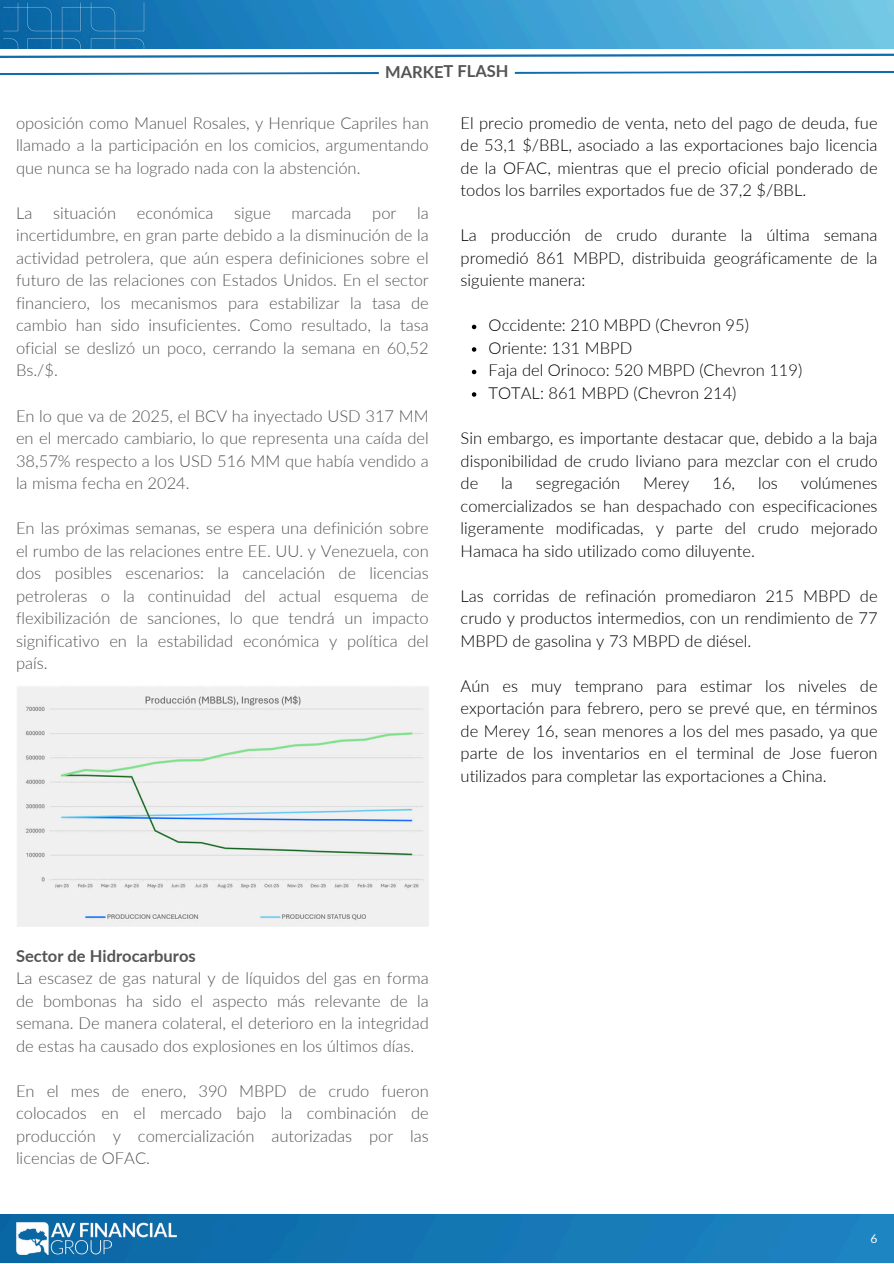
<style>
.page{position:relative;width:894px;height:1264px;background:#fff}
.page>*{position:absolute;margin:0;border:0;box-sizing:border-box;transform-origin:0 0}
.t1{font:300 16.5px/22.5px "Lato";color:#545454;text-align:justify}
.t2{font:300 16.5px/22.5px "Lato";color:#000;text-align:justify}
.t3{font:700 16.5px "Lato";color:#545454}
.t4{font:12px "Lato";color:#fff}
.s1{font-weight:700}
</style>
<div class="page">
<img style="left:0;top:1214px;width:893px;height:48px">
<img style="left:11px;top:1214px;width:170px;height:49px">
<svg style="left:0;top:53px;width:893px;height:5px"></svg>
<svg style="left:0;top:71px;width:893px;height:4px"></svg>
<img style="left:0;top:0;width:893px;height:49px">
<img style="left:17px;top:687px;width:412px;height:239px">
<svg style="left:471px;top:325px;width:5px;height:4px"></svg>
<svg style="left:471px;top:347px;width:5px;height:5px"></svg>
<svg style="left:471px;top:370px;width:5px;height:4px"></svg>
<svg style="left:471px;top:392px;width:5px;height:5px"></svg>
<p class="t3" style="left:385px;top:61px;width:125px">MARKET FLASH</p>
<p class="t1" style="left:16px;top:111px;width:414px">oposición como Manuel Rosales, y Henrique Capriles han llamado a la participación en los comicios, argumentando que nunca se ha logrado nada con la abstención.</p>
<p class="t1" style="left:16px;top:201px;width:18px">La</p>
<p class="t1" style="left:53px;top:201px;width:65px">situación</p>
<p class="t1" style="left:137px;top:201px;width:78px">económica</p>
<p class="t1" style="left:234px;top:201px;width:38px">sigue</p>
<p class="t1" style="left:291px;top:201px;width:61px">marcada</p>
<p class="t1" style="left:372px;top:201px;width:26px">por</p>
<h1 class="t2" style="left:460px;top:111px;width:418px">El precio promedio de venta, neto del pago de deuda, fue de 53,1 $/BBL, asociado a las exportaciones bajo licencia de la OFAC, mientras que el precio oficial ponderado de todos los barriles exportados fue de 37,2 $/BBL.</h1>
<h1 class="t2" style="left:460px;top:224px;width:418px">La producción de crudo durante la última semana promedió 861 MBPD, distribuida geográficamente de la siguiente manera:</h1>
<h1 class="t2" style="left:488px;top:314px;width:262px">Occidente: 210 MBPD (Chevron 95)</h1>
<p class="t2" style="left:488px;top:336px;width:145px">Oriente: 131 MBPD</p>
<h1 class="t2" style="left:488px;top:359px;width:315px">Faja del Orinoco: 520 MBPD (Chevron 119)</h1>
<h1 class="t2" style="left:488px;top:381px;width:249px">TOTAL: 861 MBPD (Chevron 214)</h1>
<p class="t2" style="left:460px;top:426px;width:418px">Sin embargo, es importante destacar que, debido a la baja disponibilidad de crudo liviano para mezclar con el crudo de</p>
<p class="t1" style="left:16px;top:201px;width:414px;text-indent:401px">la incertidumbre, en gran parte debido a la disminución de la actividad petrolera, que aún espera definiciones sobre el futuro de las relaciones con Estados Unidos. En el sector financiero, los mecanismos para estabilizar la tasa de cambio han sido insuficientes. Como resultado, la tasa oficial se deslizó un poco, cerrando la semana en 60,52<br>Bs./$.</p>
<p class="t1" style="left:16px;top:404px;width:414px">En lo que va de 2025, el BCV ha inyectado USD 317 MM en el mercado cambiario, lo que representa una caída del 38,57% respecto a los USD 516 MM que había vendido a la misma fecha en 2024.</p>
<h1 class="t1" style="left:16px;top:516px;width:414px">En las próximas semanas, se espera una definición sobre el rumbo de las relaciones entre EE. UU. y Venezuela, con dos posibles escenarios: la cancelación de licencias petroleras o la continuidad del actual esquema de flexibilización de sanciones, lo que tendrá un impacto significativo en la estabilidad económica y política del país.</h1>
<p class="t2" style="left:460px;top:471px;width:418px;text-indent:340px">volúmenes comercializados se han despachado con especificaciones ligeramente modificadas, y parte del crudo mejorado Hamaca ha sido utilizado como diluyente.</p>
<p class="t2" style="left:460px;top:584px;width:418px">Las corridas de refinación promediaron 215 MBPD de crudo y productos intermedios, con un rendimiento de 77<br>MBPD de gasolina y 73 MBPD de diésel.</p>
<p class="t2" style="left:460px;top:674px;width:418px">Aún es muy temprano para estimar los niveles de exportación para febrero, pero se prevé que, en términos de Merey 16, sean menores a los del mes pasado, ya que parte de los inventarios en el terminal de Jose fueron utilizados para completar las exportaciones a China.</p>
<p class="t2" style="left:501px;top:471px;width:13px">la</p>
<p class="t2" style="left:535px;top:471px;width:86px">segregación</p>
<p class="t2" style="left:643px;top:471px;width:48px">Merey</p>
<p class="t2" style="left:712px;top:471px;width:24px">16,</p>
<p class="t2" style="left:757px;top:471px;width:21px">los</p>
<h1 class="t1" style="left:16px;top:944px;width:414px;text-align:left"><span class="s1">Sector de Hidrocarburos<br></span>La escasez de gas natural y de líquidos del gas en forma de bombonas ha sido el aspecto más relevante de la semana. De manera colateral, el deterioro en la integridad de estas ha causado dos explosiones en los últimos días.</h1>
<h1 class="t1" style="left:16px;top:1079px;width:414px">En el mes de enero, 390 MBPD de crudo fueron colocados en el mercado bajo la combinación de producción y comercialización autorizadas por las licencias de OFAC.</h1>
<p class="t4" style="left:870px;top:1231px;width:8px">6</p>
</div>
